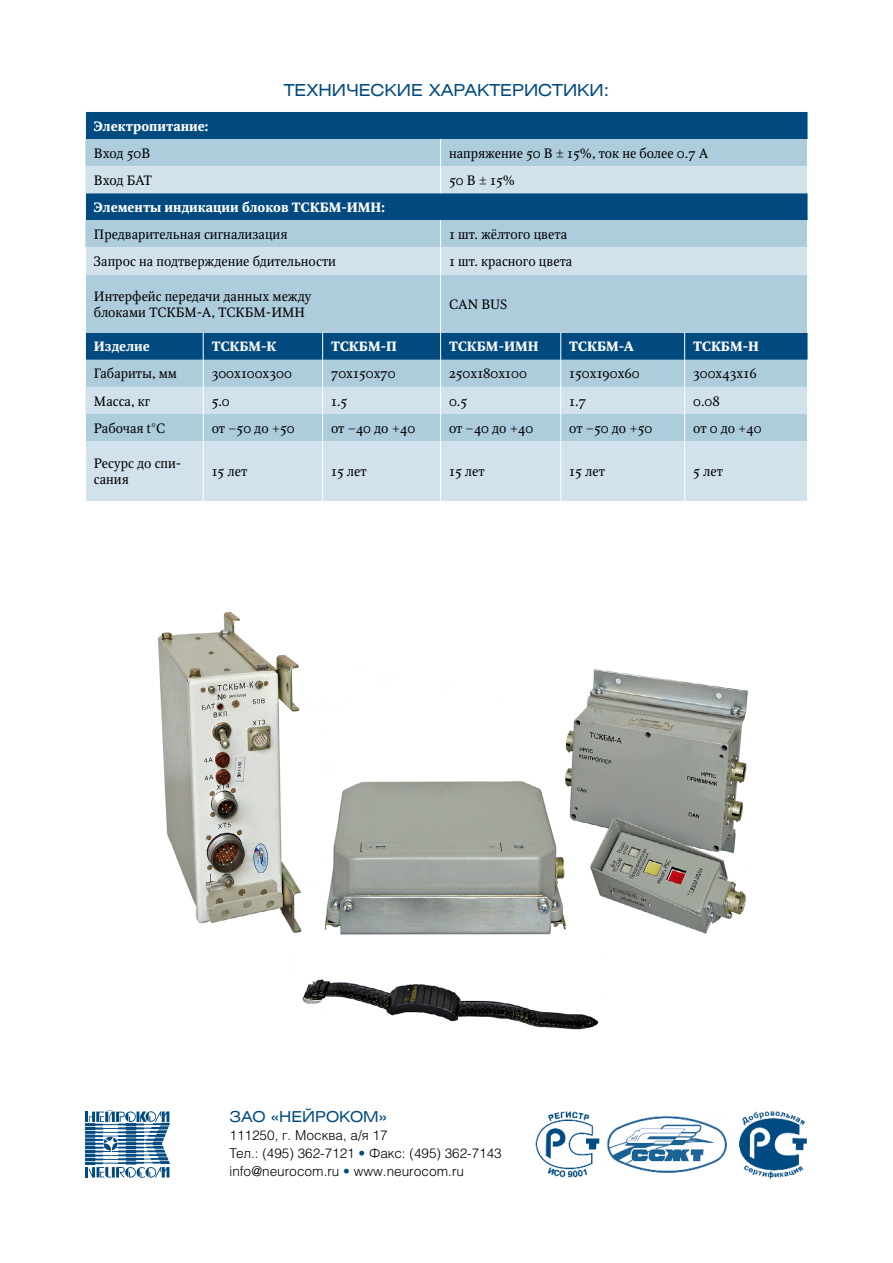
<style>
.page{position:relative;width:893px;height:1263px;background:#fff}
.page>*{position:absolute;margin:0;border:0;box-sizing:border-box;transform-origin:0 0}
.t1{font:16.5px "Helios Ext";color:#004a80}
.t2{font:15px "Helios Ext";color:#004a80}
.t3{font:13.5px/16.2px "Octava OSC";color:#000}
.t4{font:300 13.5px/18px "Helios";color:#000}
.t5{font:700 13.5px "Octava OSC";color:#fff}
.t6{font:700 13.5px "Octava OSC";color:#f5f6f6}
.s1{color:#004a80}
</style>
<div class="page">
<div style="left:86px;top:112px;width:721px;height:27px;background:#004a80"></div>
<div style="left:85px;top:139px;width:722px;height:27px;background:#adccdc"></div>
<svg style="left:85px;top:166px;width:722px;height:335px;background:#a1c0d4"></svg>
<svg style="left:440px;top:139px;width:1px;height:54px"></svg>
<svg style="left:85px;top:112px;width:1px;height:27px"></svg>
<svg style="left:85px;top:193px;width:1px;height:27px"></svg>
<svg style="left:85px;top:333px;width:1px;height:54px"></svg>
<svg style="left:85px;top:414px;width:1px;height:27px"></svg>
<svg style="left:203px;top:333px;width:1px;height:108px"></svg>
<svg style="left:322px;top:333px;width:1px;height:108px"></svg>
<svg style="left:440px;top:333px;width:1px;height:108px"></svg>
<svg style="left:560px;top:333px;width:1px;height:108px"></svg>
<svg style="left:684px;top:333px;width:1px;height:108px"></svg>
<hr style="left:85px;top:441px;width:1px;height:60px;background:#fff">
<hr style="left:203px;top:441px;width:1px;height:60px;background:#fff">
<hr style="left:322px;top:441px;width:1px;height:60px;background:#fff">
<hr style="left:440px;top:441px;width:1px;height:60px;background:#fff">
<hr style="left:560px;top:441px;width:1px;height:60px;background:#fff">
<hr style="left:684px;top:441px;width:1px;height:60px;background:#fff">
<svg style="left:85px;top:247px;width:1px;height:27px"></svg>
<svg style="left:440px;top:220px;width:1px;height:54px"></svg>
<hr style="left:85px;top:274px;width:1px;height:59px;background:#fff">
<hr style="left:440px;top:274px;width:1px;height:59px;background:#fff">
<svg style="left:85px;top:1110px;width:85px;height:68px"></svg>
<img style="left:535px;top:1111px;width:272px;height:68px">
<img style="left:157px;top:611px;width:591px;height:419px">
<p class="t1" style="left:284px;top:80px;width:327px">ТЕХНИЧЕСКИЕ ХАРАКТЕРИСТИКИ:</p>
<p class="t5" style="left:94px;top:118px;width:116px">Электропитание:</p>
<p class="t3" style="left:94px;top:145px;width:58px">Вход 50В</p>
<p class="t3" style="left:449px;top:145px;width:261px">напряжение 50 В ± 15%, ток не более 0.7 А</p>
<p class="t3" style="left:94px;top:172px;width:60px">Вход БАТ</p>
<p class="t3" style="left:449px;top:172px;width:68px">50 В ± 15%</p>
<p class="t5" style="left:94px;top:200px;width:292px">Элементы индикации блоков ТСКБМ-ИМН:</p>
<p class="t3" style="left:94px;top:226px;width:195px">Предварительная сигнализация</p>
<p class="t3" style="left:449px;top:226px;width:120px">1 шт. жёлтого цвета</p>
<p class="t3" style="left:94px;top:253px;width:244px">Запрос на подтверждение бдительности</p>
<p class="t3" style="left:449px;top:253px;width:125px">1 шт. красного цвета</p>
<p class="t3" style="left:94px;top:288px;width:219px">Интерфейс передачи данных между блоками ТСКБМ-А, ТСКБМ-ИМН</p>
<p class="t3" style="left:449px;top:296px;width:60px">CAN BUS</p>
<p class="t6" style="left:94px;top:339px;width:58px">Изделие</p>
<p class="t6" style="left:212px;top:339px;width:66px">ТСКБМ-К</p>
<p class="t5" style="left:331px;top:339px;width:67px">ТСКБМ-П</p>
<p class="t6" style="left:449px;top:339px;width:91px">ТСКБМ-ИМН</p>
<p class="t5" style="left:569px;top:339px;width:66px">ТСКБМ-А</p>
<p class="t5" style="left:693px;top:339px;width:67px">ТСКБМ-Н</p>
<p class="t3" style="left:94px;top:366px;width:84px">Габариты, мм</p>
<p class="t3" style="left:212px;top:366px;width:82px">300x100x300</p>
<p class="t3" style="left:331px;top:366px;width:66px">70x150x70</p>
<p class="t3" style="left:449px;top:366px;width:79px">250x180x100</p>
<p class="t3" style="left:569px;top:366px;width:72px">150x190x60</p>
<p class="t3" style="left:693px;top:366px;width:65px">300x43x16</p>
<p class="t3" style="left:94px;top:393px;width:58px">Масса, кг</p>
<p class="t3" style="left:212px;top:393px;width:20px">5.0</p>
<p class="t3" style="left:331px;top:393px;width:18px">1.5</p>
<p class="t3" style="left:449px;top:393px;width:20px">0.5</p>
<p class="t3" style="left:569px;top:393px;width:18px">1.7</p>
<p class="t3" style="left:693px;top:393px;width:28px">0.08</p>
<p class="t3" style="left:94px;top:420px;width:73px">Рабочая t°С</p>
<p class="t3" style="left:212px;top:420px;width:85px">от –50 до +50</p>
<p class="t3" style="left:331px;top:420px;width:86px">от –40 до +40</p>
<p class="t3" style="left:449px;top:420px;width:86px">от –40 до +40</p>
<p class="t3" style="left:569px;top:420px;width:85px">от –50 до +50</p>
<p class="t3" style="left:693px;top:420px;width:70px">от 0 до +40</p>
<p class="t3" style="left:94px;top:455px;width:89px">Ресурс до спи&shy;сания</p>
<p class="t3" style="left:212px;top:464px;width:37px">15 лет</p>
<p class="t3" style="left:331px;top:464px;width:37px">15 лет</p>
<p class="t3" style="left:449px;top:464px;width:37px">15 лет</p>
<p class="t3" style="left:569px;top:464px;width:37px">15 лет</p>
<p class="t3" style="left:693px;top:464px;width:31px">5 лет</p>
<p class="t2" style="left:230px;top:1108px;width:159px">ЗАО «НЕЙРОКОМ»</p>
<p class="t4" style="left:230px;top:1126px;width:274px">111250, г. Москва, а/я 17<br>Тел.: (495) 362-7121 <span class="s1">•</span> Факс: (495) 362-7143 info@neurocom.ru <span class="s1">•</span> www.neurocom.ru</p>
</div>
